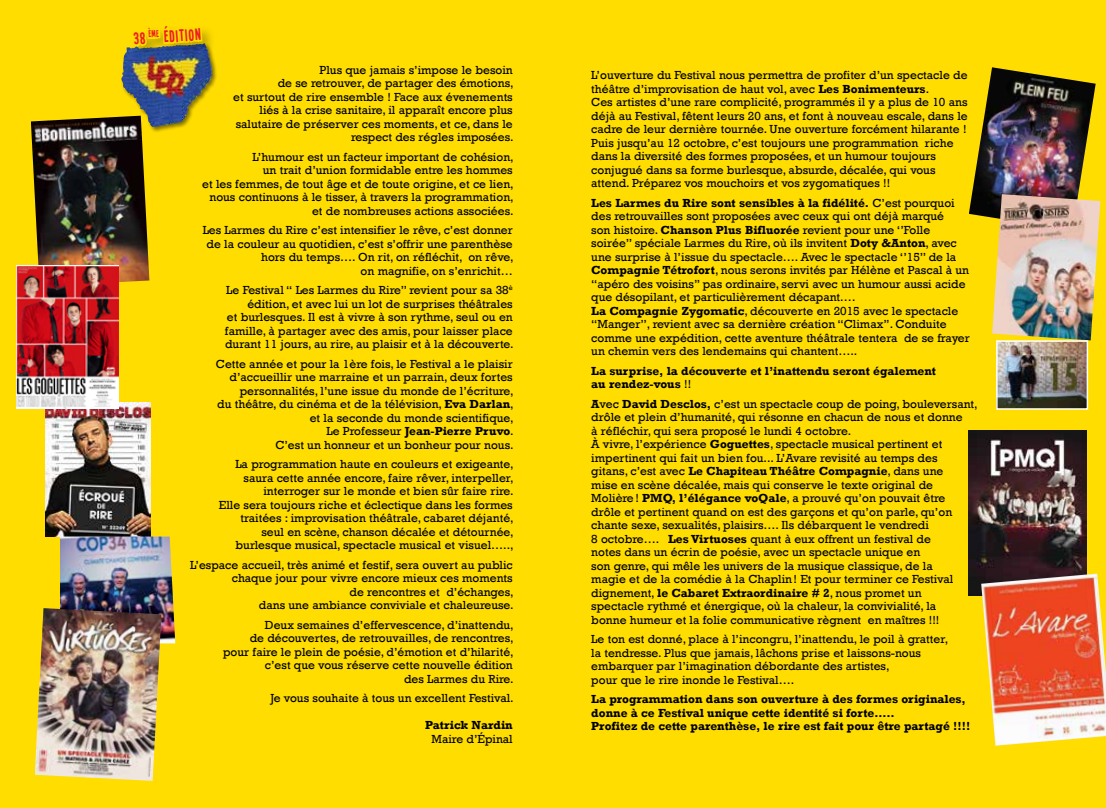
<style>
.page{position:relative;width:1106px;height:808px;background:#fff}
.page>*{position:absolute;margin:0;border:0;box-sizing:border-box;transform-origin:0 0}
.t1{font:18px "Single Sleeve";color:#ed1d24}
.t2{font:12px/13.5px "Rockwell";color:#000;text-align:right}
.t3{font:700 12px/13.5px "Rockwell";color:#000}
.s1{font-weight:700}
.s2{font-weight:400}
</style>
<div class="page">
<div style="left:0;top:0;width:553px;height:808px;background:#fd0"></div>
<div style="left:553px;top:0;width:553px;height:808px;background:#fd0"></div>
<img style="left:45px;top:403px;width:105px;height:133px">
<img style="left:60px;top:536px;width:115px;height:107px">
<div style="left:120px;top:43px;width:98px;height:90px;background:#000;opacity:.46"></div>
<img style="left:121px;top:43px;width:91px;height:85px">
<div style="left:130px;top:24px;width:86px;height:36px;background:#000;opacity:.25"></div>
<img style="left:129px;top:24px;width:75px;height:85px">
<img style="left:31px;top:116px;width:118px;height:170px">
<img style="left:35px;top:608px;width:126px;height:173px">
<img style="left:968px;top:67px;width:127px;height:163px">
<img style="left:992px;top:194px;width:108px;height:146px">
<img style="left:17px;top:265px;width:101px;height:144px">
<img style="left:968px;top:430px;width:118px;height:166px">
<img style="left:981px;top:574px;width:125px;height:172px">
<img style="left:999px;top:343px;width:86px;height:64px">
<div style="left:996px;top:340px;width:92px;height:70px;border:2px solid #fff"></div>
<h1 class="t1" style="left:133px;top:29px;width:69px;rotate:-4deg">38 <sup>ème</sup> édition</h1>
<p class="t2" style="left:233px;top:63px;width:282px">Plus que jamais s’impose le besoin<br>de se retrouver, de partager des émotions,<br>et surtout de rire ensemble ! Face aux évenements liés à la crise sanitaire, il apparaît encore plus salutaire de préserver ces moments, et ce, dans le respect des régles imposées.</p>
<p class="t2" style="left:202px;top:150px;width:313px">L’humour est un facteur important de cohésion,<br>un trait d’union formidable entre les hommes<br>et les femmes, de tout âge et de toute origine, et ce lien, nous continuons à le tisser, à travers la programmation, et de nombreuses actions associées.</p>
<p class="t2" style="left:203px;top:224px;width:312px">Les Larmes du Rire c’est intensifier le rêve, c’est donner de la couleur au quotidien, c’est s’offrir une parenthèse hors du temps…. On rit, on réfléchit, on rêve,<br>on magnifie, on s’enrichit…</p>
<p class="t2" style="left:225px;top:284px;width:290px">Le Festival “ Les Larmes du Rire” revient pour sa 38<sup>è </sup>édition, et avec lui un lot de surprises théâtrales<br>et burlesques. Il est à vivre à son rythme, seul ou en famille, à partager avec des amis, pour laisser place durant 11 jours, au rire, au plaisir et à la découverte.</p>
<p class="t2" style="left:216px;top:357px;width:299px">Cette année et pour la 1ère fois, le Festival a le plaisir d’accueillir une marraine et un parrain, deux fortes personnalités, l’une issue du monde de l’écriture,<br>du théâtre, du cinéma et de la télévision, <span class="s1">Eva Darlan</span>, et la seconde du monde scientifique,<br>Le Professeur <span class="s1">Jean-Pierre Pruvo</span>.<br>C’est un honneur et un bonheur pour nous.</p>
<p class="t2" style="left:219px;top:458px;width:296px">La programmation haute en couleurs et exigeante, saura cette année encore, faire rêver, interpeller, interroger sur le monde et bien sûr faire rire.<br>Elle sera toujours riche et éclectique dans les formes traitées : improvisation théâtrale, cabaret déjanté, seul en scène, chanson décalée et détournée, burlesque musical, spectacle musical et visuel…..,</p>
<p class="t2" style="left:190px;top:558px;width:325px">L’espace accueil, très animé et festif, sera ouvert au public chaque jour pour vivre encore mieux ces moments<br>de rencontres et d’échanges,<br>dans une ambiance conviviale et chaleureuse.</p>
<p class="t2" style="left:223px;top:618px;width:292px">Deux semaines d’effervescence, d’inattendu,<br>de découvertes, de retrouvailles, de rencontres, pour faire le plein de poésie, d’émotion et d’hilarité, c’est que vous réserve cette nouvelle édition<br>des Larmes du Rire.</p>
<p class="t2" style="left:270px;top:692px;width:245px">Je vous souhaite à tous un excellent Festival.</p>
<p class="t3" style="left:425px;top:718px;width:89px">Patrick Nardin</p>
<p class="t2" style="left:431px;top:732px;width:83px">Maire d’Épinal</p>
<p class="t2" style="left:591px;top:69px;width:378px;text-align:left">L’ouverture du Festival nous permettra de profiter d’un spectacle de théâtre d’improvisation de haut vol, avec <span class="s1">Les Bonimenteurs</span>.<br>Ces artistes d’une rare complicité, programmés il y a plus de 10 ans déjà au Festival, fêtent leurs 20 ans, et font à nouveau escale, dans le cadre de leur dernière tournée. Une ouverture forcément hilarante !<br>Puis jusqu’au 12 octobre, c’est toujours une programmation riche dans la diversité des formes proposées, et un humour toujours conjugué dans sa forme burlesque, absurde, décalée, qui vous attend. Préparez vos mouchoirs et vos zygomatiques !!</p>
<p class="t2" style="left:591px;top:196px;width:380px;text-align:left"><span class="s1">Les Larmes du Rire sont sensibles à la fidélité.</span> C’est pourquoi des retrouvailles sont proposées avec ceux qui ont déjà marqué<br>son histoire. <span class="s1">Chanson Plus Bifluorée</span> revient pour une ‘’Folle soirée’’ spéciale Larmes du Rire, où ils invitent <span class="s1">Doty &amp;Anton</span>, avec une surprise à l’issue du spectacle…. Avec le spectacle ‘’15’’ de la <span class="s1">Compagnie Tétrofort</span>, nous serons invités par Hélène et Pascal à un “apéro des voisins’’ pas ordinaire, servi avec un humour aussi acide que désopilant, et particulièrement décapant.…<br><span class="s1">La Compagnie Zygomatic</span>, découverte en 2015 avec le spectacle “Manger’’, revient avec sa dernière création “Climax’’. Conduite comme une expédition, cette aventure théâtrale tentera de se frayer un chemin vers des lendemains qui chantent…..</p>
<p class="t3" style="left:591px;top:364px;width:346px">La surprise, la découverte et l’inattendu seront également au rendez-vous <span class="s2">!!</span></p>
<p class="t2" style="left:591px;top:397px;width:388px;text-align:left"><span class="s1">A</span>vec <span class="s1">David Desclos,</span> c’est un spectacle coup de poing, bouleversant, drôle et plein d’humanité, qui résonne en chacun de nous et donne<br>à réfléchir, qui sera proposé le lundi 4 octobre.<br>À vivre, l’expérience <span class="s1">Goguettes</span>, spectacle musical pertinent et impertinent qui fait un bien fou... L’Avare revisité au temps des<br>gitans, c’est avec <span class="s1">Le Chapiteau Théâtre Compagnie</span>, dans une<br>mise en scène décalée, mais qui conserve le texte original de Molière! <span class="s1">PMQ, l’élégance voQale</span>, a prouvé qu’on pouvait être drôle et pertinent quand on est des garçons et qu’on parle, qu’on chante sexe, sexualités, plaisirs…. Ils débarquent le vendredi<br>8 octobre…. <span class="s1">Les Virtuoses</span> quant à eux offrent un festival de<br>notes dans un écrin de poésie, avec un spectacle unique en<br>son genre, qui mêle les univers de la musique classique, de la<br>magie et de la comédie à la Chaplin! Et pour terminer ce Festival dignement, <span class="s1">le Cabaret Extraordinaire # 2</span>, nous promet un<br>spectacle rythmé et énergique, où la chaleur, la convivialité, la<br>bonne humeur et la folie communicative règnent en maîtres !!!</p>
<p class="t2" style="left:591px;top:633px;width:358px;text-align:left">Le ton est donné, place à l’incongru, l’inattendu, le poil à gratter, la tendresse. Plus que jamais, lâchons prise et laissons-nous embarquer par l’imagination débordante des artistes,<br>pour que le rire inonde le Festival….</p>
<p class="t3" style="left:591px;top:692px;width:380px">La programmation dans son ouverture à des formes originales, donne à ce Festival unique cette identité si forte…..<br>Profitez de cette parenthèse, le rire est fait pour être partagé !!!!</p>
</div>
